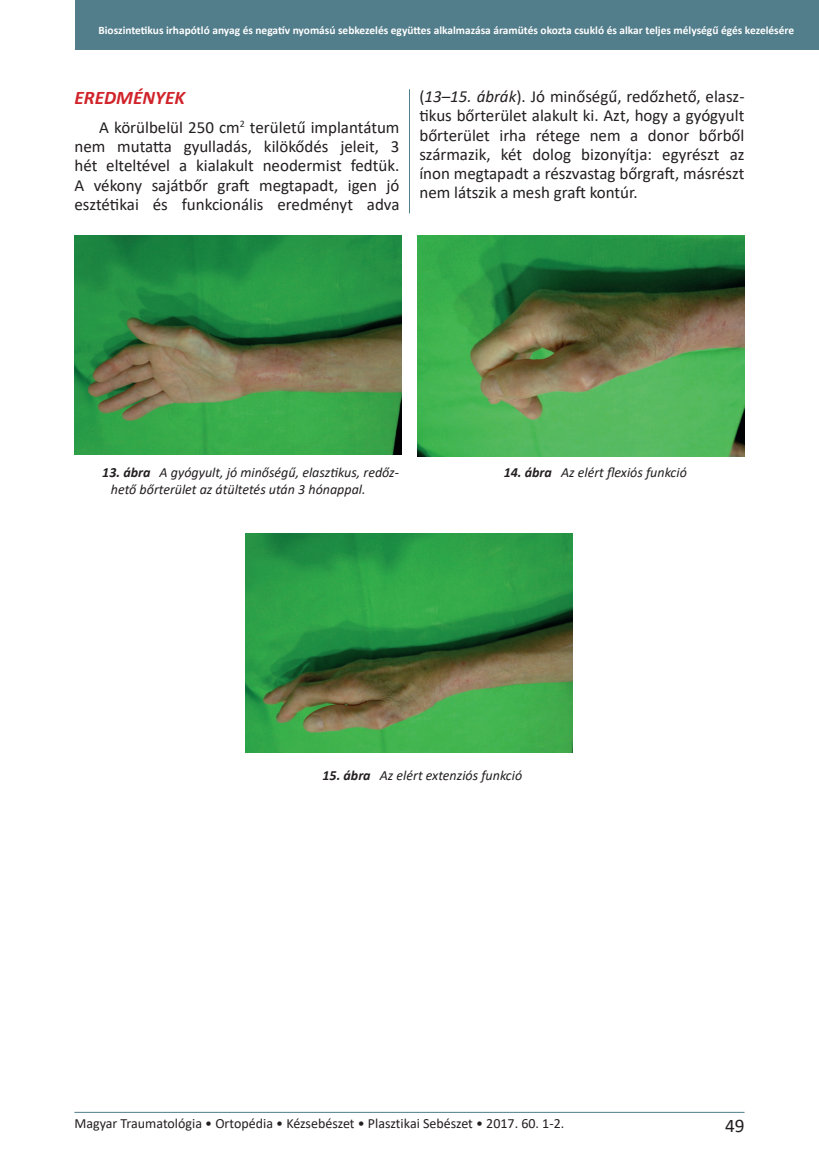
<style>
.page{position:relative;width:819px;height:1176px;background:#fff}
.page>*{position:absolute;margin:0;border:0;box-sizing:border-box;transform-origin:0 0}
.Címsor_1{font:italic 700 19.25px "Calibri";color:#d1232a}
.t1{font:19.25px "Calibri";color:#231f20}
.Alapbekezdés_2_hasáb{font:16.97px/19.2px "Calibri";color:#231f20;text-align:justify}
.t2{font:italic 14px/16.8px "Calibri";color:#231f20}
.t3{font:14px "Calibri";color:#231f20}
.t4{font:700 11.38px "Calibri";color:#fff}
.s1{font-style:italic}
.s2{font-weight:700}
</style>
<div class="page">
<hr style="left:409px;top:89px;width:1px;height:997px;background:#527d8b">
<div style="left:75px;top:0;width:744px;height:50px;background:#527d8b"></div>
<div style="left:400px;top:213px;width:17px;height:883px;background:#fff"></div>
<hr style="left:74px;top:1112px;width:670px;height:1px;background:#527d8b">
<img style="left:75px;top:235px;width:326px;height:220px">
<img style="left:417px;top:236px;width:327px;height:220px">
<img style="left:246px;top:534px;width:326px;height:219px">
<p class="t4" style="left:98px;top:22px;width:697px">Bioszintetikus irhapótló anyag és negatív nyomású sebkezelés együttes alkalmazása áramütés okozta csukló és alkar teljes mélységű égés kezelésére</p>
<p class="Címsor_1" style="left:74px;top:84px;width:112px">EREDMÉNYEK</p>
<p class="Alapbekezdés_2_hasáb" style="left:74px;top:117px;width:326px;text-indent:25px">A körülbelül 250 cm<sup>2</sup> területű implantátum nem mutatta gyulladás, kilökődés jeleit, 3 hét elteltével a kialakult neodermist fedtük.<br>A vékony sajátbőr graft megtapadt, igen jó esztétikai és funkcionális eredményt adva</p>
<p class="Alapbekezdés_2_hasáb" style="left:419px;top:86px;width:326px">(<span class="s1">13–15. ábrák</span>). Jó minőségű, redőzhető, elasz&shy;tikus bőrterület alakult ki. Azt, hogy a gyógyult bőrterület irha rétege nem a donor bőrből származik, két dolog bizonyítja: egyrészt az ínon megtapadt a részvastag bőrgraft, másrészt nem látszik a mesh graft kontúr.</p>
<p class="t2" style="left:111px;top:463px;width:289px;text-indent:-9px"><span class="s2">13. ábra</span> A gyógyult, jó minőségű, elasztikus, redőz&shy;hető bőrterület az átültetés után 3 hónappal.</p>
<p class="t2" style="left:503px;top:463px;width:185px"><span class="s2">14. ábra</span> Az elért flexiós funkció</p>
<p class="t2" style="left:322px;top:766px;width:201px"><span class="s2">15. ábra</span> Az elért extenziós funkció</p>
<p class="t3" style="left:74px;top:1113px;width:491px">Magyar Traumatológia • Ortopédia • Kézsebészet • Plasztikai Sebészet • 2017. 60. 1-2.</p>
<p class="t1" style="left:725px;top:1112px;width:21px">49</p>
</div>
